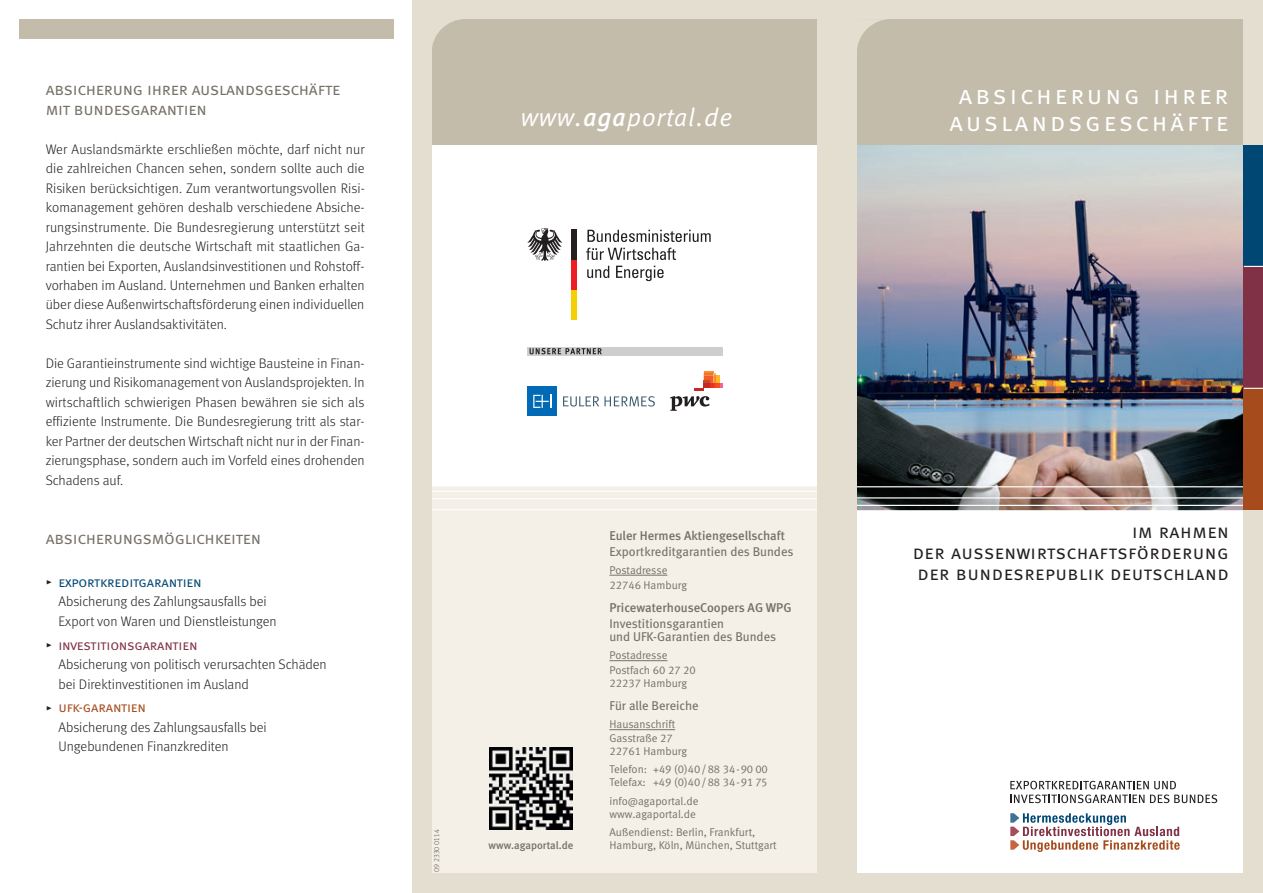
<style>
.page{position:relative;width:1263px;height:893px;background:#fff}
.page>*{position:absolute;margin:0;border:0;box-sizing:border-box;transform-origin:0 0}
.t1{font:26.25px/27px "Meta Normal Caps";letter-spacing:.115em;color:#fff;text-align:center}
.t2{font:italic 25.5px "Meta Normal";letter-spacing:.03em;color:#fff}
.t3{font:19.5px/21px "Meta Normal Caps";letter-spacing:.03em;color:#231f20;text-align:justify}
.t4{font:17.25px/19.5px "Meta Normal Caps";letter-spacing:-.015em;color:#777268}
.t5{font:14.25px "Meta Normal Caps";letter-spacing:-.01em;color:#004774}
.t6{font:14.25px "Meta Normal Caps";letter-spacing:-.02em;color:#813145}
.t7{font:14.25px "Meta Normal Caps";letter-spacing:-.01em;color:#a64b1b}
.t8{font:300 13.8px/19.5px "Meta";color:#231f20}
.t9{font:12.75px/13.5px "Meta";color:#777268}
.t10{font:500 12.75px "Meta";color:#777268}
.t11{font:11.25px/12.8px "Meta Normal LF";color:#777268}
.t12{font:500 10.8px "Meta";color:#777268}
.t13{font:7.5px "Meta Light LF";color:#57534b}
.s1{font-family:"Meta Light Expert";font-size:13.8px;color:#231f20}
.s2{font-family:"Meta";font-weight:500}
</style>
<div class="page">
<div style="left:412px;top:0;width:426px;height:145px;background:#c3bcab"></div>
<div style="left:427px;top:486px;width:397px;height:394px;background:#f4f0e8"></div>
<hr style="left:412px;top:498px;width:426px;height:1px;background:#fff">
<hr style="left:412px;top:509px;width:426px;height:1px;background:#fff">
<hr style="left:412px;top:491px;width:426px;height:1px;background:#fff">
<div style="left:412px;top:0;width:426px;height:19px;background:#e3ded0"></div>
<div style="left:412px;top:874px;width:426px;height:19px;background:#e3ded0"></div>
<svg style="left:432px;top:19px;width:29px;height:28px"></svg>
<div style="left:412px;top:0;width:20px;height:893px;background:#e3ded0"></div>
<div style="left:571px;top:290px;width:6px;height:30px;background:#f4cf02"></div>
<div style="left:571px;top:260px;width:6px;height:30px;background:#ee1d23"></div>
<div style="left:571px;top:230px;width:6px;height:30px;background:#231f20"></div>
<svg style="left:527px;top:228px;width:35px;height:33px"></svg>
<svg style="left:587px;top:230px;width:124px;height:12px"></svg>
<svg style="left:586px;top:248px;width:90px;height:12px"></svg>
<svg style="left:587px;top:266px;width:22px;height:12px"></svg>
<svg style="left:616px;top:266px;width:48px;height:15px"></svg>
<div style="left:527px;top:347px;width:196px;height:8px;background:#cdced0"></div>
<svg style="left:529px;top:348px;width:73px;height:6px"></svg>
<svg style="left:670px;top:396px;width:39px;height:15px"></svg>
<svg style="left:694px;top:371px;width:29px;height:19px"></svg>
<div style="left:527px;top:386px;width:30px;height:30px;background:#016ab6"></div>
<svg style="left:533px;top:395px;width:18px;height:13px"></svg>
<svg style="left:563px;top:396px;width:92px;height:11px"></svg>
<img style="left:857px;top:145px;width:387px;height:365px">
<div style="left:838px;top:0;width:425px;height:145px;background:#c3bcab"></div>
<hr style="left:838px;top:497px;width:425px;height:1px;background:#fff">
<hr style="left:838px;top:486px;width:425px;height:1px;background:#fff">
<hr style="left:838px;top:505px;width:425px;height:1px;background:#fff">
<div style="left:838px;top:874px;width:425px;height:19px;background:#e3ded0"></div>
<svg style="left:857px;top:19px;width:30px;height:29px"></svg>
<div style="left:838px;top:0;width:425px;height:19px;background:#e3ded0"></div>
<div style="left:1244px;top:0;width:19px;height:893px;background:#e3ded0"></div>
<div style="left:1244px;top:145px;width:19px;height:121px;background:#004774"></div>
<div style="left:1244px;top:266px;width:19px;height:122px;background:#813145"></div>
<div style="left:1244px;top:388px;width:19px;height:122px;background:#a64b1b"></div>
<svg style="left:1244px;top:388px;width:19px;height:1px"></svg>
<svg style="left:1244px;top:266px;width:19px;height:1px"></svg>
<div style="left:817px;top:0;width:39px;height:893px;background:#e3ded0"></div>
<div style="left:838px;top:0;width:19px;height:893px;background:#e3ded0"></div>
<svg style="left:1010px;top:781px;width:207px;height:22px"></svg>
<svg style="left:1010px;top:813px;width:169px;height:39px"></svg>
<img style="left:489px;top:747px;width:83px;height:83px">
<div style="left:19px;top:19px;width:374px;height:19px;background:#c3bcab"></div>
<hr style="left:609px;top:575px;width:58px;height:1px;background:#777268">
<hr style="left:609px;top:660px;width:58px;height:1px;background:#777268">
<hr style="left:609px;top:729px;width:66px;height:1px;background:#777268">
<p class="t4" style="left:46px;top:81px;width:296px">absicherung ihrer auslandsgeschäfte mit bundesgarantien</p>
<p class="t8" style="left:46px;top:140px;width:321px;text-align:justify">Wer Auslandsmärkte erschließen möchte, darf nicht nur die zahlreichen Chancen sehen, sondern sollte auch die Ri siken berücksichtigen. Zum verantwortungsvollen Risi&shy;komanagement gehören deshalb verschiedene Absiche - rungs instrumente. Die Bundesregierung unterstützt seit Jahrzehnten die deutsche Wirtschaft mit staatlichen Ga&shy;rantien bei Exporten, Auslandsinvestitionen und Rohstoff - vor haben im Ausland. Unternehmen und Banken erhalten über diese Außenwirtschaftsförderung einen individuellen Schutz ihrer Auslandsaktivitäten.</p>
<p class="t8" style="left:46px;top:355px;width:321px;text-align:justify">Die Garantieinstrumente sind wichtige Bausteine in Finan&shy;zierung und Risikomanagement von Auslandsprojekten. In wirtschaftlich schwierigen Phasen bewähren sie sich als ef fiziente Instrumente. Die Bundesregierung tritt als star&shy;ker Partner der deutschen Wirtschaft nicht nur in der Finan&shy;zierungsphase, sondern auch im Vorfeld eines drohenden Schadens auf.</p>
<p class="t4" style="left:46px;top:530px;width:217px">absicherungsmöglichkeiten</p>
<p class="t5" style="left:46px;top:577px;width:158px"><span class="s1">@</span> exportkreditgarantien</p>
<p class="t8" style="left:58px;top:593px;width:220px">Absicherung des Zahlungsausfalls bei<br>Export von Waren und Dienstleistungen</p>
<p class="t6" style="left:46px;top:640px;width:153px"><span class="s1">@</span> investitionsgarantien</p>
<p class="t8" style="left:58px;top:656px;width:270px">Absicherung von politisch verursachten Schäden bei Direktinvestitionen im Ausland</p>
<p class="t7" style="left:46px;top:702px;width:102px"><span class="s1">@</span> ufk-garantien</p>
<p class="t8" style="left:58px;top:719px;width:210px">Absicherung des Zahlungsausfalls bei<br>Ungebundenen Finanzkrediten</p>
<h2 class="t2" style="left:521px;top:108px;width:213px">www.<span class="s2">aga</span>portal.de</h2>
<p class="t13" style="left:434px;top:872px;width:44px;rotate:-90deg">09 2330 0114</p>
<p class="t12" style="left:488px;top:839px;width:86px">www.agaportal.de</p>
<p class="t10" style="left:609px;top:528px;width:177px">Euler Hermes Aktiengesellschaft</p>
<p class="t9" style="left:609px;top:546px;width:186px">Exportkreditgarantien des Bundes</p>
<p class="t11" style="left:609px;top:564px;width:79px;line-height:15px">Postadresse<br>22746 Hamburg</p>
<p class="t10" style="left:609px;top:600px;width:184px">PricewaterhouseCoopers AG WPG</p>
<p class="t9" style="left:609px;top:618px;width:168px">Investitionsgarantien<br>und UFK-Garantien des Bundes</p>
<p class="t11" style="left:609px;top:649px;width:88px;line-height:15px">Postadresse<br>Postfach 60 27 20</p>
<p class="t11" style="left:609px;top:678px;width:79px">22237 Hamburg</p>
<p class="t9" style="left:609px;top:700px;width:91px">Für alle Bereiche</p>
<p class="t11" style="left:609px;top:719px;width:79px">Hausanschrift<br>Gasstraße 27<br>22761 Hamburg</p>
<p class="t11" style="left:609px;top:764px;width:160px">Telefon: +49 (0)40/88 34-90 00<br>Telefax: +49 (0)40/88 34-91 75</p>
<p class="t11" style="left:609px;top:796px;width:91px">info@agaportal.de www.agaportal.de</p>
<p class="t11" style="left:609px;top:827px;width:169px">Außendienst: Berlin, Frankfurt,<br>Hamburg, Köln, München, Stuttgart</p>
<h1 class="t1" style="left:949px;top:84px;width:280px">absicherung ihrer auslandsgeschäfte</h1>
<h3 class="t3" style="left:913px;top:523px;width:318px;text-indent:219px">im rahmen der aussen wirtschafts förderung der bundesrepublik deutschland</h3>
</div>
